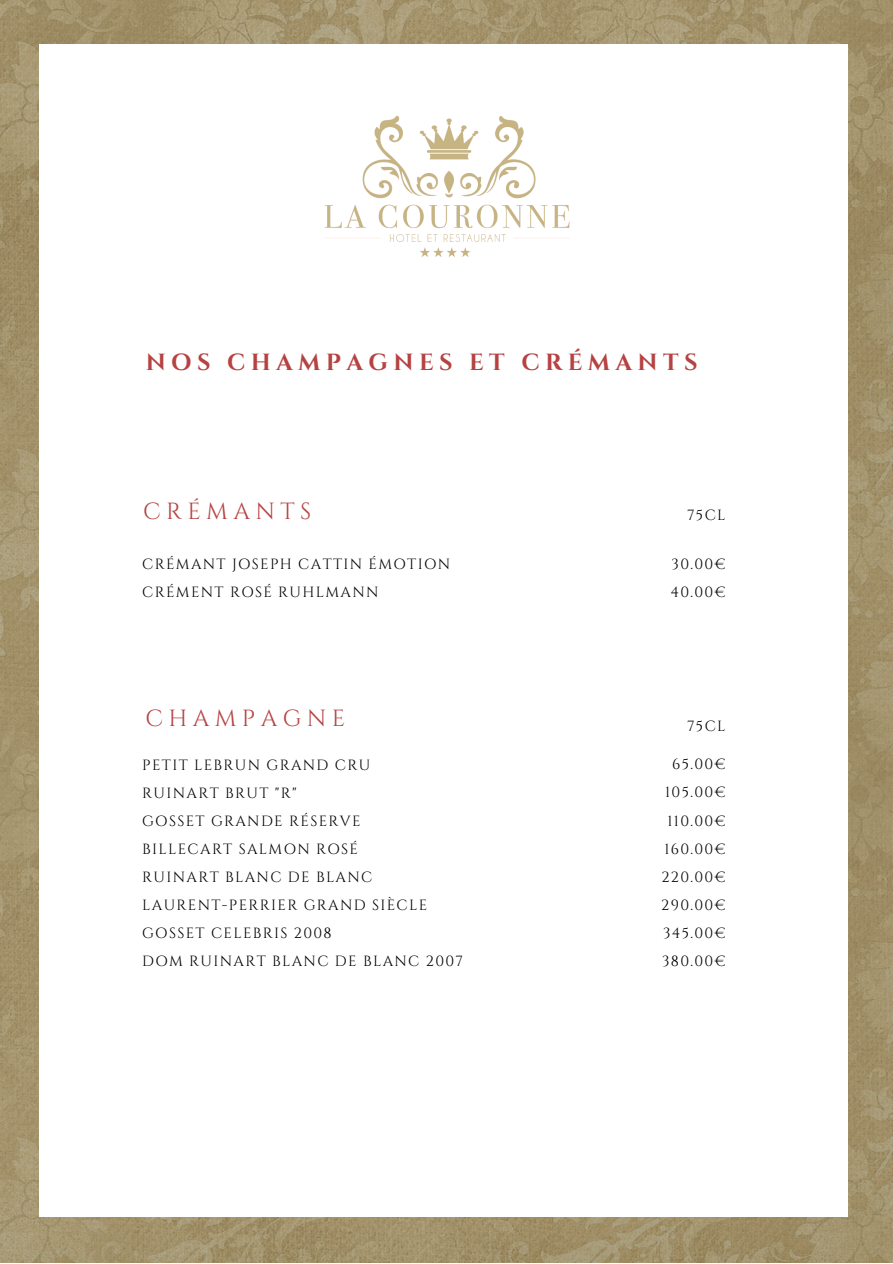
<style>
.page{position:relative;width:893px;height:1264px;background:#fff}
.page>*{position:absolute;margin:0;border:0;box-sizing:border-box;transform-origin:0 0}
.t1{font:700 23.25px "Cinzel";letter-spacing:.23em;color:#b64242}
.t2{font:23.25px "Cinzel";letter-spacing:.23em;color:#b64242}
.t3{font:14.7px "Cinzel";letter-spacing:.09em;color:#000}
</style>
<div class="page">
<img style="left:0;top:0;width:892px;height:1262px">
<div style="left:39px;top:44px;width:808px;height:1173px;background:#fff"></div>
<img style="left:324px;top:115px;width:246px;height:142px">
<p class="t1" style="left:146px;top:347px;width:553px">NOS CHAMPAGNES ET CRÉMANTS</p>
<p class="t2" style="left:143px;top:497px;width:169px">CRÉMANTS</p>
<p class="t3" style="left:142px;top:554px;width:309px">CRÉMANT JOSEPH CATTIN ÉMOTION</p>
<p class="t3" style="left:142px;top:582px;width:238px">CRÉMENT ROSÉ RUHLMANN</p>
<p class="t2" style="left:145px;top:703px;width:201px">CHAMPAGNE</p>
<p class="t3" style="left:142px;top:755px;width:230px">PETIT LEBRUN GRAND CRU</p>
<p class="t3" style="left:142px;top:783px;width:156px">RUINART BRUT "R"</p>
<p class="t3" style="left:142px;top:811px;width:220px">GOSSET GRANDE RÉSERVE</p>
<p class="t3" style="left:142px;top:839px;width:217px">BILLECART SALMON ROSÉ</p>
<p class="t3" style="left:142px;top:867px;width:232px">RUINART BLANC DE BLANC</p>
<p class="t3" style="left:142px;top:895px;width:286px">LAURENT-PERRIER GRAND SIÈCLE</p>
<p class="t3" style="left:142px;top:924px;width:191px">GOSSET CELEBRIS 2008</p>
<p class="t3" style="left:142px;top:952px;width:322px">DOM RUINART BLANC DE BLANC 2007</p>
<p class="t3" style="left:687px;top:505px;width:40px">75CL</p>
<p class="t3" style="left:671px;top:554px;width:55px">30.00€</p>
<p class="t3" style="left:670px;top:582px;width:57px">40.00€</p>
<p class="t3" style="left:687px;top:716px;width:40px">75CL</p>
<p class="t3" style="left:672px;top:755px;width:55px">65.00€</p>
<p class="t3" style="left:665px;top:783px;width:62px">105.00€</p>
<p class="t3" style="left:667px;top:811px;width:59px">110.00€</p>
<p class="t3" style="left:664px;top:839px;width:63px">160.00€</p>
<p class="t3" style="left:661px;top:867px;width:66px">220.00€</p>
<p class="t3" style="left:661px;top:895px;width:66px">290.00€</p>
<p class="t3" style="left:663px;top:923px;width:64px">345.00€</p>
<p class="t3" style="left:662px;top:951px;width:65px">380.00€</p>
</div>
